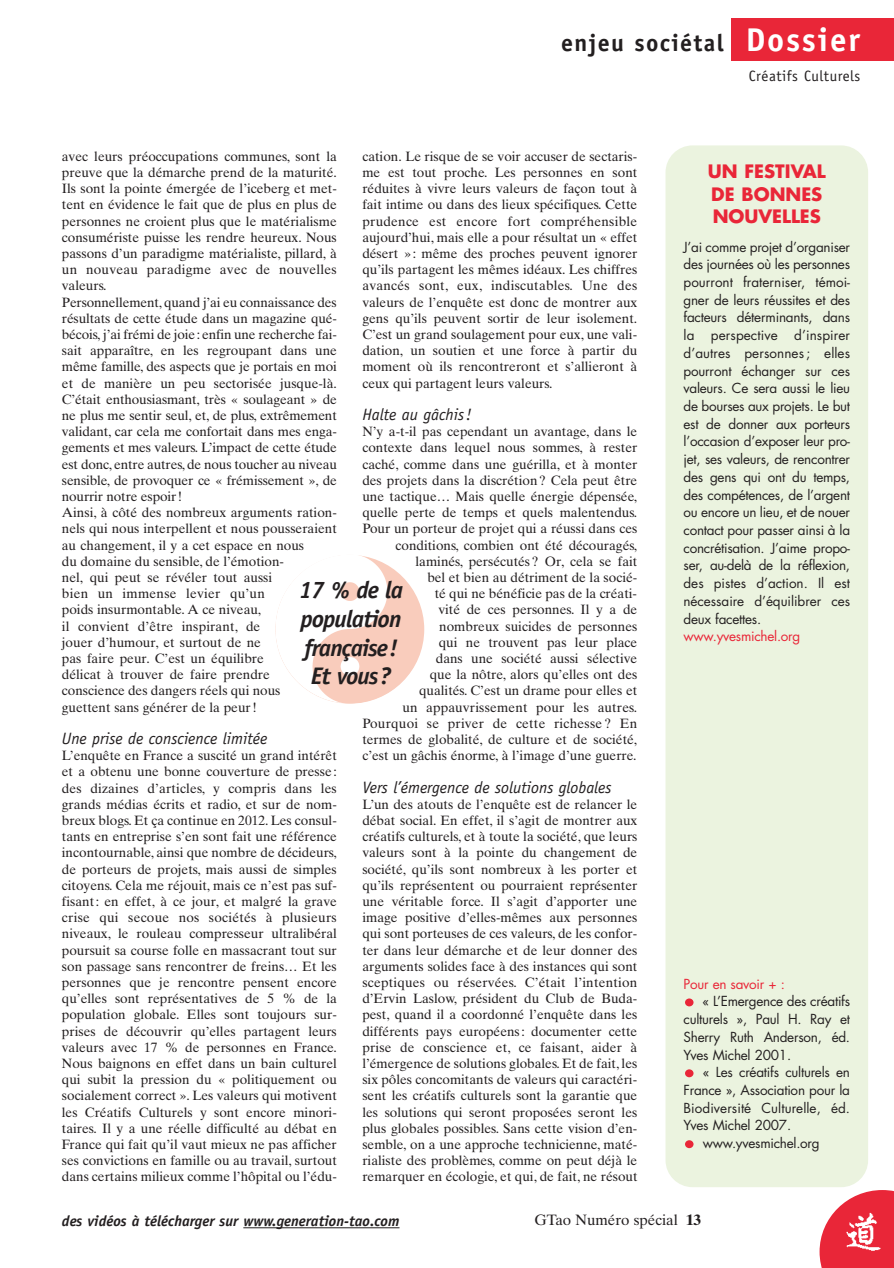
<style>
.page{position:relative;width:894px;height:1268px;background:#fff}
.page>*{position:absolute;margin:0;border:0;box-sizing:border-box;transform-origin:0 0}
.t1{font:italic 700 24px/28.8px "Officina Sans";letter-spacing:-.04em;color:#231f20;text-align:center}
.t2{font:700 24px "Officina Sans";letter-spacing:.055em;color:#231f20}
.t3{font:700 18px/22.5px "Futura";color:#e92638}
.t4{font:italic 16.5px "Officina Sans";color:#231f20}
.t5{font:italic 700 15px "Officina Sans";color:#231f20}
.t6{font:15px "Times Ten";color:#231f20}
.t7{font:15px "Officina Sans";letter-spacing:.035em;color:#231f20}
.t8{font:13.5px/16.2px "Times Ten";color:#231f20;text-align:justify}
.t9{font:13.5px/17.7px "Futura";letter-spacing:-.02em;color:#231f20;text-align:justify}
.t10{font:13.5px "Futura";letter-spacing:-.02em;color:#e92638}
.t11{font:13.5px "Futura";letter-spacing:.005em;color:#231f20}
.s1{font-size:33px;color:#fff}
.s2{font-weight:700}
</style>
<div class="page">
<svg style="left:819px;top:1190px;width:75px;height:78px"></svg>
<img style="left:846px;top:1210px;width:36px;height:43px">
<hr style="left:243px;top:1227px;width:156px;height:1px;background:#231f20">
<div style="left:731px;top:18px;width:163px;height:42px;background:#e92638"></div>
<img style="left:275px;top:555px;width:149px;height:149px;border-radius:50%">
<div style="left:665px;top:145px;width:203px;height:1042px;background:#ebf3df;border-radius:27px"></div>
<div style="left:685px;top:1140px;width:8px;height:8px;background:#e92638;border-radius:50%"></div>
<div style="left:685px;top:1069px;width:8px;height:8px;background:#e92638;border-radius:50%"></div>
<div style="left:685px;top:998px;width:8px;height:8px;background:#e92638;border-radius:50%"></div>
<h1 class="t2" style="left:561px;top:34px;width:300px">enjeu sociétal <span class="s1">Dossier</span></h1>
<p class="t7" style="left:749px;top:70px;width:113px">Créatifs Culturels</p>
<p class="t8" style="left:62px;top:149px;width:276px;text-align:left">avec leurs préoccupations communes, sont la preuve que la démarche prend de la maturité.<br>Ils sont la pointe émergée de l’iceberg et met&shy;tent en évidence le fait que de plus en plus de personnes ne croient plus que le matérialisme consumériste puisse les rendre heureux. Nous passons d’un paradigme matérialiste, pillard, à un nouveau paradigme avec de nouvelles valeurs.<br>Personnellement, quand j’ai eu connaissance des résultats de cette étude dans un magazine qué&shy;bécois, j’ai frémi de joie: enfin une recherche fai&shy;sait apparaître, en les regroupant dans une même famille, des aspects que je portais en moi et de manière un peu sectorisée jusque-là.<br>C’était enthousiasmant, très « soulageant » de ne plus me sentir seul, et, de plus, extrêmement validant, car cela me confortait dans mes enga&shy;gements et mes valeurs. L’impact de cette étude est donc, entre autres, de nous toucher au niveau sensible, de provoquer ce « frémissement », de nourrir notre espoir!<br>Ainsi, à côté des nombreux arguments ration&shy;nels qui nous interpellent et nous pousseraient au changement, il y a cet espace en nous<br>du domaine du sensible, de l’émotion-<br>nel, qui peut se révéler tout aussi<br>bien un immense levier qu’un<br>poids insurmontable. A ce niveau,<br>il convient d’être inspirant, de<br>jouer d’humour, et surtout de ne<br>pas faire peur. C’est un équilibre<br>délicat à trouver de faire prendre<br>conscience des dangers réels qui nous<br>guettent sans générer de la peur !</p>
<p class="t4" style="left:62px;top:732px;width:207px">Une prise de conscience limitée</p>
<p class="t8" style="left:62px;top:749px;width:276px">L’enquête en France a suscité un grand intérêt et a obtenu une bonne couverture de presse : des dizaines d’articles, y compris dans les grands médias écrits et radio, et sur de nom&shy;breux blogs. Et ça continue en 2012. Les consul&shy;tants en entreprise s’en sont fait une référence incontournable, ainsi que nombre de décideurs, de porteurs de projets, mais aussi de simples citoyens. Cela me réjouit, mais ce n’est pas suf&shy;fisant : en effet, à ce jour, et malgré la grave crise qui secoue nos sociétés à plusieurs niveaux, le rouleau compresseur ultralibéral poursuit sa course folle en massacrant tout sur son passage sans rencontrer de freins… Et les personnes que je rencontre pensent encore qu’elles sont représentatives de 5 % de la population globale. Elles sont toujours sur&shy;prises de découvrir qu’elles partagent leurs valeurs avec 17 % de personnes en France.<br>Nous baignons en effet dans un bain culturel qui subit la pression du « politiquement ou socialement correct ». Les valeurs qui motivent les Créatifs Culturels y sont encore minori&shy;taires. Il y a une réelle difficulté au débat en France qui fait qu’il vaut mieux ne pas afficher ses convictions en famille ou au travail, surtout dans certains milieux comme l’hôpital ou l’édu-</p>
<p class="t8" style="left:362px;top:149px;width:276px">cation. Le risque de se voir accuser de sectaris&shy;me est tout proche. Les personnes en sont réduites à vivre leurs valeurs de façon tout à fait intime ou dans des lieux spécifiques. Cette prudence est encore fort compréhensible aujourd’hui, mais elle a pour résultat un « effet désert » : même des proches peuvent ignorer qu’ils partagent les mêmes idéaux. Les chiffres avancés sont, eux, indiscutables. Une des valeurs de l’enquête est donc de montrer aux gens qu’ils peuvent sortir de leur isolement.<br>C’est un grand soulagement pour eux, une vali&shy;dation, un soutien et une force à partir du moment où ils rencontreront et s’allieront à ceux qui partagent leurs valeurs.</p>
<p class="t4" style="left:362px;top:408px;width:111px">Halte au gâchis!</p>
<p class="t8" style="left:362px;top:425px;width:276px;text-align:right">N’y a-t-il pas cependant un avantage, dans le contexte dans lequel nous sommes, à rester caché, comme dans une guérilla, et à monter des projets dans la discrétion ? Cela peut être une tactique… Mais quelle énergie dépensée, quelle perte de temps et quels malentendus.<br>Pour un porteur de projet qui a réussi dans ces conditions, combien ont été découragés, laminés, persécutés ? Or, cela se fait<br>bel et bien au détriment de la socié-<br>té qui ne bénéficie pas de la créati-<br>vité de ces personnes. Il y a de<br>nombreux suicides de personnes<br>qui ne trouvent pas leur place<br>dans une société aussi sélective<br>que la nôtre, alors qu’elles ont des<br>qualités. C’est un drame pour elles et<br>un appauvrissement pour les autres.<br>Pourquoi se priver de cette richesse ? En termes de globalité, de culture et de société, c’est un gâchis énorme, à l’image d’une guerre.</p>
<p class="t4" style="left:362px;top:781px;width:251px">Vers l’émergence de solutions globales</p>
<p class="t8" style="left:362px;top:797px;width:277px">L’un des atouts de l’enquête est de relancer le débat social. En effet, il s’agit de montrer aux créatifs culturels, et à toute la société, que leurs valeurs sont à la pointe du changement de société, qu’ils sont nombreux à les porter et qu’ils représentent ou pourraient représenter une véritable force. Il s’agit d’apporter une image positive d’elles-mêmes aux personnes qui sont porteuses de ces valeurs, de les confor&shy;ter dans leur démarche et de leur donner des arguments solides face à des instances qui sont sceptiques ou réservées. C’était l’intention d’Ervin Laslow, président du Club de Buda&shy;pest, quand il a coordonné l’enquête dans les différents pays européens : documenter cette prise de conscience et, ce faisant, aider à l’émergence de solutions globales. Et de fait, les six pôles concomitants de valeurs qui caractéri&shy;sent les créatifs culturels sont la garantie que les solutions qui seront proposées seront les plus globales possibles. Sans cette vision d’en&shy;semble, on a une approche technicienne, maté&shy;rialiste des problèmes, comme on peut déjà le remarquer en écologie, et qui, de fait, ne résout</p>
<h1 class="t1" style="left:299px;top:577px;width:106px">17 % de la population française!<br>Et vous?</h1>
<h2 class="t3" style="left:708px;top:162px;width:119px">UN FESTIVAL<br>DE BONNES<br>NOUVELLES</h2>
<p class="t9" style="left:683px;top:239px;width:168px">J’ai comme projet d’organiser des journées où les personnes pourront fraterniser, témoi&shy;gner de leurs réussites et des facteurs déterminants, dans la perspective d’inspirer d’autres personnes ; elles pourront échanger sur ces valeurs. Ce sera aussi le lieu de bourses aux projets. Le but est de donner aux porteurs l’occasion d’exposer leur pro&shy;jet, ses valeurs, de rencontrer des gens qui ont du temps, des compétences, de l’argent ou encore un lieu, et de nouer contact pour passer ainsi à la concrétisation. J’aime propo&shy;ser, au-delà de la réflexion, des pistes d’action. Il est nécessaire d’équilibrer ces deux facettes.</p>
<p class="t10" style="left:683px;top:630px;width:118px">www.yvesmichel.org</p>
<p class="t10" style="left:683px;top:977px;width:103px">Pour en savoir + :</p>
<p class="t9" style="left:683px;top:994px;width:168px;text-indent:19px">« L’Emergence des créatifs culturels », Paul H. Ray et Sherry Ruth Anderson, éd.<br>Yves Michel 2001.</p>
<p class="t9" style="left:703px;top:1065px;width:149px">« Les créatifs culturels en</p>
<p class="t9" style="left:683px;top:1082px;width:168px">France », Association pour la</p>
<p class="t11" style="left:683px;top:1102px;width:168px">Biodiversité Culturelle, éd.</p>
<p class="t9" style="left:683px;top:1118px;width:109px">Yves Michel 2007.</p>
<p class="t9" style="left:703px;top:1135px;width:118px">www.yvesmichel.org</p>
<p class="t5" style="left:62px;top:1215px;width:339px">des vidéos à télécharger sur www.generation-tao.com</p>
<p class="t6" style="left:534px;top:1214px;width:168px">GTao Numéro spécial <span class="s2">13</span></p>
</div>
